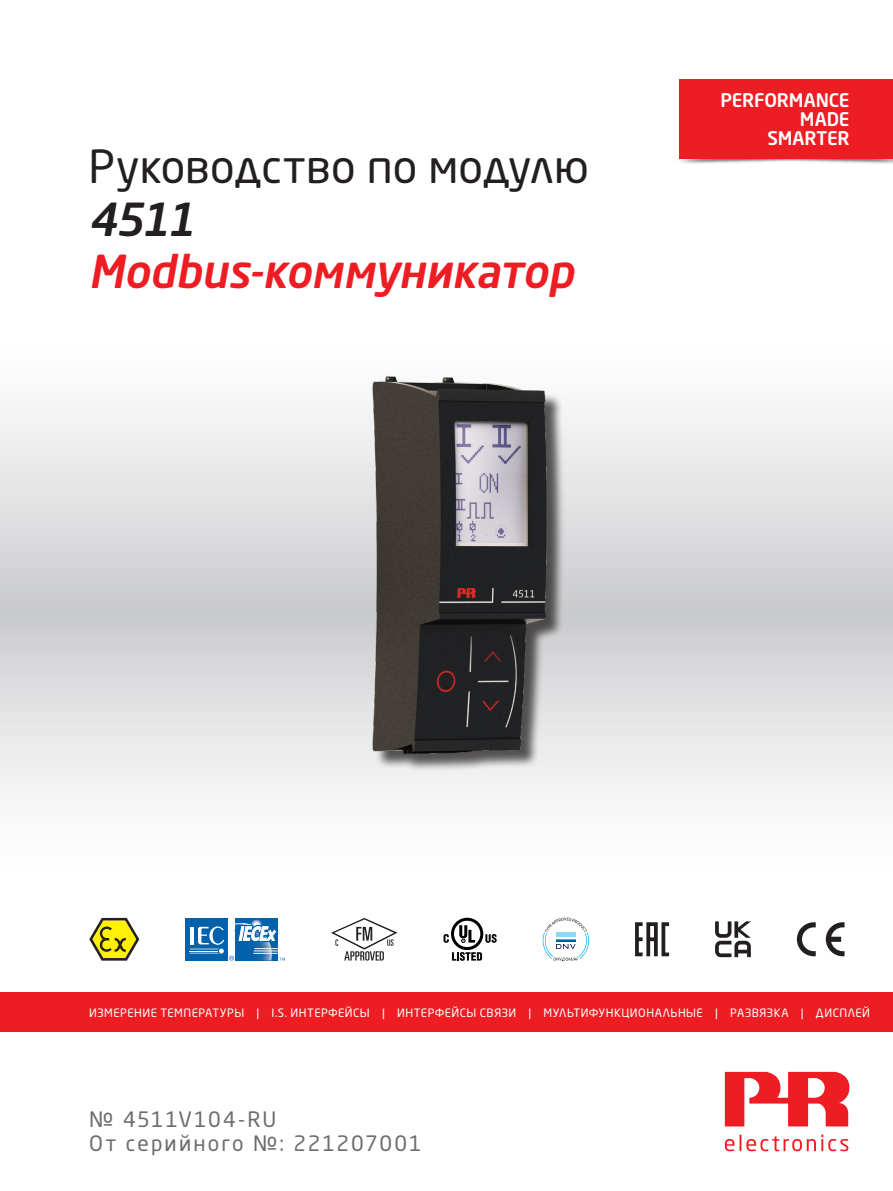
<style>
.page{position:relative;width:893px;height:1191px;background:#fff}
.page>*{position:absolute;margin:0;border:0;box-sizing:border-box;transform-origin:0 0}
.t1{font:45px "Neo Sans Pro Cyr";color:#231f20}
.t2{font:italic 500 45px "Neo Sans Pro Cyr";letter-spacing:-.01em;color:#ee1d23}
.t3{font:italic 500 45px "Neo Sans Pro Cyr";color:#231f20}
.t4{font:21px/24px "Neo Sans Pro Cyr";letter-spacing:.09em;color:#6c6d70}
.t5{font:500 18.6px/19px "Neo Sans Std";letter-spacing:-.01em;color:#fff;text-align:right}
.t6{font:11.4px "Neo Sans Pro Cyr";letter-spacing:.045em;color:#fff}
</style>
<div class="page">
<svg style="left:0;top:408px;width:893px;height:387px"></svg>
<div style="left:0;top:992px;width:893px;height:40px;background:#ee1d23"></div>
<svg style="left:725px;top:1134px;width:123px;height:17px"></svg>
<svg style="left:725px;top:1071px;width:124px;height:55px"></svg>
<img style="left:264px;top:376px;width:365px;height:400px">
<img style="left:679px;top:153px;width:214px;height:11px">
<div style="left:680px;top:79px;width:213px;height:80px;background:#ee1d23"></div>
<svg style="left:826px;top:922px;width:18px;height:34px"></svg>
<svg style="left:797px;top:922px;width:19px;height:34px"></svg>
<div style="left:185px;top:918px;width:43px;height:42px;background:#0161aa"></div>
<svg style="left:190px;top:918px;width:95px;height:42px"></svg>
<svg style="left:89px;top:918px;width:50px;height:42px"></svg>
<svg style="left:635px;top:922px;width:34px;height:34px"></svg>
<svg style="left:331px;top:918px;width:66px;height:42px"></svg>
<svg style="left:444px;top:917px;width:53px;height:43px"></svg>
<svg style="left:543px;top:917px;width:46px;height:44px"></svg>
<svg style="left:715px;top:921px;width:36px;height:36px"></svg>
<h1 class="t1" style="left:89px;top:139px;width:502px">Руководство по модулю</h1>
<h1 class="t3" style="left:89px;top:191px;width:107px">4511</h1>
<h1 class="t2" style="left:89px;top:243px;width:487px">Modbus-коммуникатор</h1>
<h3 class="t5" style="left:720px;top:90px;width:131px">PERFORMANCE<br>MADE<br>SMARTER</h3>
<p class="t6" style="left:89px;top:1005px;width:782px">ИЗМЕРЕНИЕ ТЕМПЕРАТУРЫ | I.S. ИНТЕРФЕЙСЫ | ИНТЕРФЕЙСЫ СВЯЗИ | МУЛЬТИФУНКЦИОНАЛЬНЫЕ | РАЗВЯЗКА | ДИСПЛЕЙ</p>
<h2 class="t4" style="left:89px;top:1107px;width:334px">№ 4511V104-RU<br>От серийного №: 221207001</h2>
</div>
